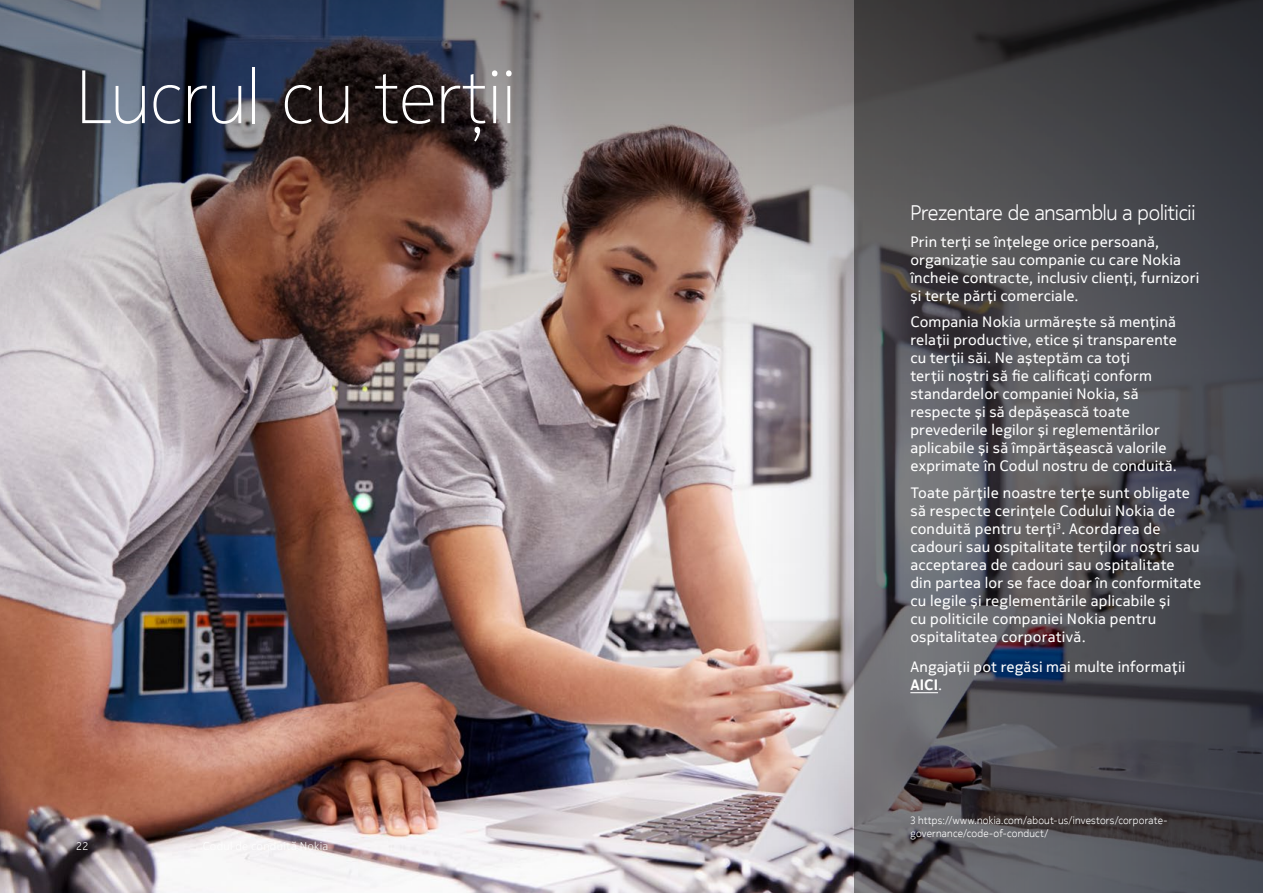
<style>
.page{position:relative;width:1263px;height:893px;background:#fff}
.page>*{position:absolute;margin:0;border:0;box-sizing:border-box;transform-origin:0 0}
.t1{font:200 75px "Nokia Pure Headline";color:#fff}
.t2{font:300 21px "Nokia Pure Headline";letter-spacing:-.01em;color:#fff}
.t3{font:15px/18px "Nokia Pure Text";letter-spacing:.01em;color:#fff}
.t4{font:300 11.25px "Nokia Pure Text";color:#fff}
.t5{font:300 10.5px/12.6px "Nokia Pure Headline";letter-spacing:.025em;color:#fff}
.s1{font-weight:700}
</style>
<div class="page">
<img style="left:0;top:498px;width:599px;height:395px">
<img style="left:0;top:0;width:599px;height:498px">
<img style="left:599px;top:0;width:256px;height:893px">
<svg style="left:855px;top:0;width:408px;height:893px;background:#4c4c51"></svg>
<svg style="left:910px;top:692px;width:28px;height:1px"></svg>
<h1 class="t1" style="left:77px;top:51px;width:441px">Lucrul cu terții</h1>
<p class="t4" style="left:76px;top:839px;width:15px">22</p>
<h2 class="t2" style="left:910px;top:200px;width:287px">Prezentare de ansamblu a politicii</h2>
<p class="t3" style="left:910px;top:232px;width:291px">Prin terți se înțelege orice persoană, organizație sau companie cu care Nokia încheie contracte, inclusiv clienți, furnizori și terțe părți comerciale.</p>
<p class="t3" style="left:910px;top:313px;width:268px">Compania Nokia urmărește să mențină relații productive, etice și transparente cu terții săi. Ne așteptăm ca toți<br>terții noștri să fie calificați conform standardelor companiei Nokia, să respecte și să depășească toate prevederile legilor și reglementărilor aplicabile și să împărtășească valorile exprimate în Codul nostru de conduită.</p>
<p class="t3" style="left:910px;top:483px;width:292px">Toate părțile noastre terțe sunt obligate să respecte cerințele Codului Nokia de conduită pentru terți<sup>3</sup>. Acordarea de cadouri sau ospitalitate terților noștri sau acceptarea de cadouri sau ospitalitate<br>din partea lor se face doar în conformitate cu legile și reglementările aplicabile și<br>cu politicile companiei Nokia pentru ospitalitatea corporativă.</p>
<p class="t3" style="left:910px;top:658px;width:276px">Angajații pot regăsi mai multe informații<br><span class="s1">AICI</span>.</p>
<p class="t5" style="left:910px;top:814px;width:259px">3 https://www.nokia.com/about-us/investors/corporate&shy;governance/code-of-conduct/</p>
</div>
